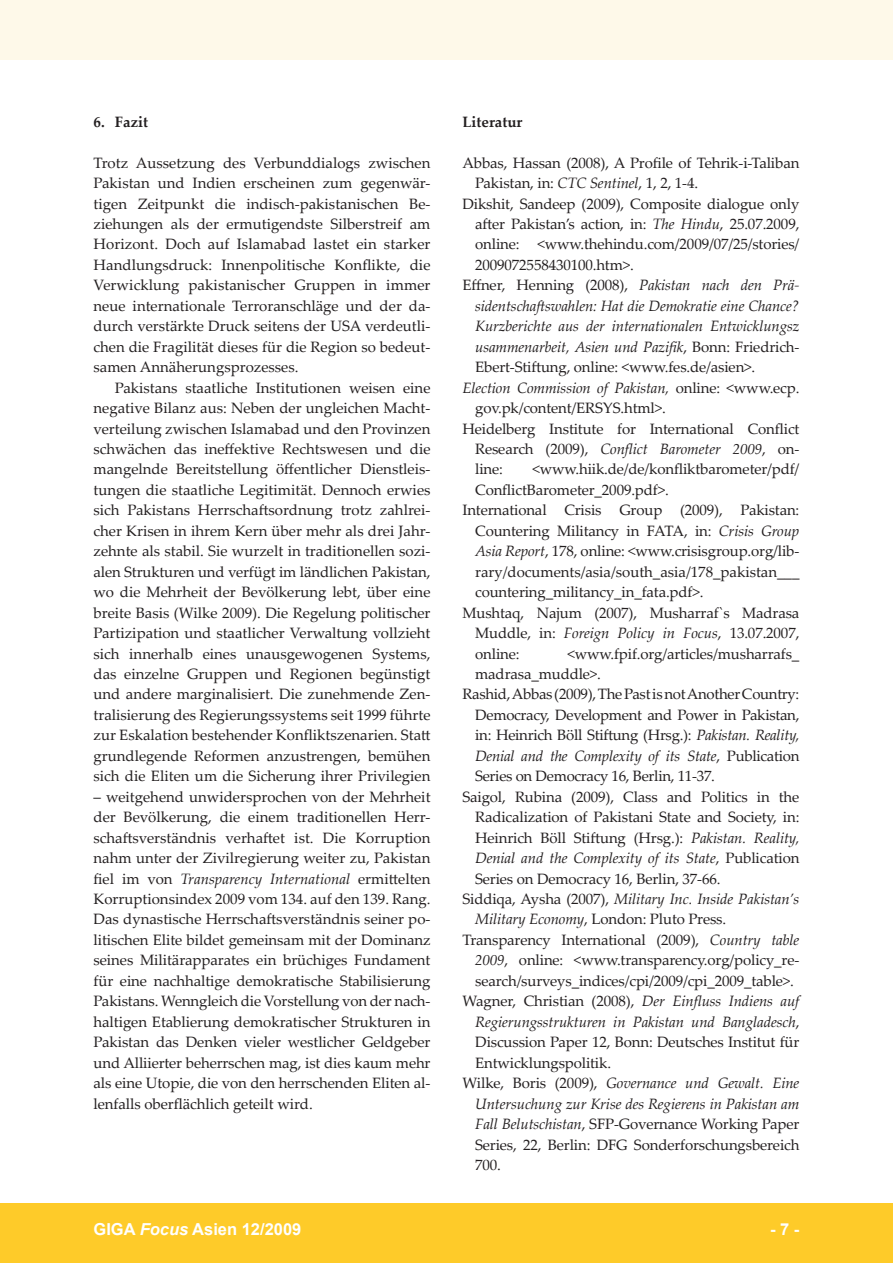
<style>
.page{position:relative;width:893px;height:1263px;background:#fff}
.page>*{position:absolute;margin:0;border:0;box-sizing:border-box;transform-origin:0 0}
.t1{font:700 16.5px "Arial";color:#fff}
.t2{font:15px/20.4px "Palatino Linotype";letter-spacing:-.01em;color:#231f20;text-align:justify}
.t3{font:italic 15px "Palatino Linotype";letter-spacing:-.01em;color:#231f20}
.t4{font:700 15px "Palatino Linotype";color:#231f20}
.s1{font-style:italic}
.s2{font-style:normal}
</style>
<div class="page">
<div style="left:0;top:1203px;width:893px;height:60px;background:#fecb29"></div>
<div style="left:0;top:0;width:893px;height:60px;background:#fef9e9"></div>
<p class="t4" style="left:94px;top:111px;width:56px">6. Fazit</p>
<p class="t2" style="left:94px;top:152px;width:338px">Trotz Aussetzung des Verbunddialogs zwischen Pakistan und Indien erscheinen zum gegenwär&shy;tigen Zeitpunkt die indisch-pakistanischen Be&shy;zie-hungen als der ermutigendste Silberstreif am Ho-rizont. Doch auf Islamabad lastet ein starker Hand-lungsdruck: Innenpolitische Konflikte, die Verwicklung pakistanischer Gruppen in immer neue internationale Terroranschläge und der da&shy;durch verstärkte Druck seitens der USA verdeutli&shy;chen die Fragilität dieses für die Region so bedeut&shy;samen Annäherungsprozesses.</p>
<p class="t2" style="left:94px;top:377px;width:338px;text-indent:21px">Pakistans staatliche Institutionen weisen eine negative Bilanz aus: Neben der ungleichen Macht&shy;verteilung zwischen Islamabad und den Provinzen schwächen das ineffektive Rechts-wesen und die mangelnde Bereitstellung öffentlicher Dienstleis&shy;tungen die staatliche Legitimität. Dennoch erwies sich Pakistans Herrschaftsordnung trotz zahl-rei&shy;cher Krisen in ihrem Kern über mehr als drei Jahr&shy;zeh-nte als stabil. Sie wurzelt in traditionellen sozi&shy;alen Strukturen und verfügt im ländlichen Pakis-tan, wo die Mehrheit der Bevölkerung lebt, über eine breite Basis (Wilke 2009). Die Regelung politischer Partizipation und staatlicher Verwaltung vollzieht sich innerhalb eines unausgewogenen Systems, das einzelne Gruppen und Regionen begünstigt und andere marginalisiert. Die zunehmende Zen&shy;tra-lisierung des Regierungssystems seit 1999 führ-te zur Es-kalation bestehender Konfliktszenarien. Statt grundlegende Reformen anzustrengen, bemühen sich die Eliten um die Sicherung ihrer Pri-vilegien</p>
<p class="t2" style="left:94px;top:786px;width:339px">– weitgehend unwidersprochen von der Mehr-heit der Bevölkerung, die einem traditionel-len Herr&shy;schaftsverständnis verhaftet ist. Die Korrup-tion nahm unter der Zivilregierung weiter zu, Pakistan fiel im von <span class="s1">Transparency International</span> ermittelten Kor-ruptionsindex 2009 vom 134. auf den 139. Rang.<br>Das dynastische Herrschaftsverständnis seiner po&shy;litischen Elite bildet gemeinsam mit der Dominanz seines Militärapparates ein brüchiges Fundament für eine nachhaltige demokratische Stabilisierung Pakistans. Wenngleich die Vorstellung von der nach&shy;haltigen Etablierung demokratischer Strukturen in Pakistan das Denken vieler westlicher Geldge-ber und Alliierter beherrschen mag, ist dies kaum mehr als eine Utopie, die von den herrschenden Eliten al&shy;lenfalls oberflächlich geteilt wird.</p>
<p class="t4" style="left:462px;top:111px;width:61px">Literatur</p>
<p class="t2" style="left:462px;top:152px;width:338px">Abbas, Hassan (2008), A Profile of Tehrik-i-Taliban</p>
<p class="t2" style="left:475px;top:172px;width:225px">Pakistan, in: <span class="s1">CTC Sentinel</span>, 1, 2, 1-4.</p>
<p class="t2" style="left:462px;top:193px;width:338px">Dikshit, Sandeep (2009), Composite dialogue only</p>
<p class="t2" style="left:475px;top:213px;width:326px">after Pakistan’s action, in: <span class="s1">The Hindu</span>, 25.07.2009,</p>
<p class="t2" style="left:475px;top:234px;width:326px">online: &lt;www.thehindu.com/2009/07/25/stories/</p>
<p class="t2" style="left:475px;top:254px;width:160px">2009072558430100.htm&gt;.</p>
<p class="t2" style="left:462px;top:274px;width:338px">Effner, Henning (2008), <span class="s1">Pakistan nach den Prä-</span></p>
<p class="t3" style="left:475px;top:295px;width:326px">sidentschaftswahlen: Hat die Demokratie eine Chance?</p>
<p class="t3" style="left:475px;top:315px;width:326px">Kurzberichte aus der internationalen Entwicklungsz</p>
<p class="t3" style="left:475px;top:336px;width:326px">usammenarbeit, Asien und Pazifik<span class="s2">, Bonn: Friedrich-</span></p>
<p class="t2" style="left:475px;top:356px;width:282px">Ebert-Stiftung, online: &lt;www.fes.de/asien&gt;.</p>
<p class="t3" style="left:462px;top:377px;width:338px">Election Commission of Pakistan, <span class="s2">online: &lt;www.ecp.</span></p>
<p class="t2" style="left:475px;top:397px;width:192px">gov.pk/content/ERSYS.html&gt;.</p>
<p class="t2" style="left:462px;top:418px;width:338px">Heidelberg Institute for International Conflict</p>
<p class="t3" style="left:475px;top:438px;width:326px"><span class="s2">Re-search (2009),</span> Conflict Barometer 2009<span class="s2">, on-</span></p>
<p class="t2" style="left:475px;top:459px;width:29px">line:</p>
<p class="t2" style="left:532px;top:459px;width:268px">&lt;www.hiik.de/de/konfliktbarometer/pdf/</p>
<p class="t2" style="left:475px;top:479px;width:195px">ConflictBarometer_2009.pdf&gt;.</p>
<p class="t2" style="left:462px;top:499px;width:338px">International Crisis Group (2009), Pakistan:</p>
<p class="t2" style="left:475px;top:520px;width:326px">Countering Militancy in FATA, in: <span class="s1">Crisis Group</span></p>
<p class="t2" style="left:475px;top:540px;width:326px"><span class="s1">Asia Report</span>, 178, online: &lt;www.crisisgroup.org/lib-</p>
<p class="t2" style="left:475px;top:561px;width:326px">rary/documents/asia/south_asia/178_pakistan___</p>
<p class="t2" style="left:475px;top:581px;width:230px">countering_militancy_in_fata.pdf&gt;.</p>
<p class="t2" style="left:462px;top:602px;width:339px">Mushtaq, Najum (2007), Musharraf`s Madrasa</p>
<p class="t2" style="left:475px;top:622px;width:326px">Muddle, in: <span class="s1">Foreign Policy in Focus</span>, 13.07.2007,</p>
<p class="t2" style="left:475px;top:643px;width:46px">online:</p>
<p class="t2" style="left:567px;top:643px;width:233px">&lt;www.fpif.org/articles/musharrafs_</p>
<p class="t2" style="left:475px;top:663px;width:127px">ma-dra-sa_muddle&gt;.</p>
<p class="t2" style="left:462px;top:684px;width:338px">Rashid, Abbas (2009), The Past is not Another Country:</p>
<p class="t2" style="left:475px;top:704px;width:326px">Democracy, Development and Power in Pakistan,</p>
<p class="t2" style="left:475px;top:724px;width:326px">in: Heinrich Böll Stiftung (Hrsg.): <span class="s1">Pakistan. Reality,</span></p>
<p class="t3" style="left:475px;top:745px;width:326px">Denial and the Complexity of its State<span class="s2">, Publication</span></p>
<p class="t2" style="left:475px;top:765px;width:241px">Series on Democracy 16, Berlin, 11-37.</p>
<p class="t2" style="left:462px;top:786px;width:338px">Saigol, Rubina (2009), Class and Politics in the</p>
<p class="t2" style="left:475px;top:806px;width:326px">Radicalization of Pakistani State and Society, in:</p>
<p class="t2" style="left:475px;top:827px;width:326px">Heinrich Böll Stiftung (Hrsg.): <span class="s1">Pakistan. Reality,</span></p>
<p class="t3" style="left:475px;top:847px;width:326px">Denial and the Complexity of its State<span class="s2">, Publication</span></p>
<p class="t2" style="left:475px;top:868px;width:247px">Series on Democracy 16, Berlin, 37-66.</p>
<p class="t3" style="left:462px;top:888px;width:338px"><span class="s2">Siddiqa, Aysha (2007),</span> Military Inc. Inside Pakistan’s</p>
<p class="t2" style="left:475px;top:908px;width:253px"><span class="s1">Military Economy</span>, London: Pluto Press.</p>
<p class="t2" style="left:462px;top:929px;width:338px">Transparency International (2009), <span class="s1">Country table</span></p>
<p class="t2" style="left:475px;top:949px;width:326px"><span class="s1">2009</span>, online: &lt;www.transparency.org/policy_re-</p>
<p class="t2" style="left:475px;top:970px;width:320px">search/surveys_indices/cpi/2009/cpi_2009_table&gt;.</p>
<p class="t2" style="left:462px;top:990px;width:338px">Wagner, Christian (2008), <span class="s1">Der Einfluss Indiens auf</span></p>
<p class="t3" style="left:475px;top:1011px;width:326px">Re-gie-rungsstrukturen in Pakistan und Bangladesch<span class="s2">,</span></p>
<p class="t2" style="left:475px;top:1031px;width:326px">Dis-cussion Paper 12, Bonn: Deutsches Institut für</p>
<p class="t2" style="left:475px;top:1052px;width:137px">Ent-wick-lungspolitik.</p>
<p class="t3" style="left:462px;top:1072px;width:338px"><span class="s2">Wilke, Boris (2009),</span> Governance und Gewalt. Eine</p>
<p class="t3" style="left:475px;top:1093px;width:326px">Untersuchung zur Krise des Regierens in Pakistan am</p>
<p class="t2" style="left:475px;top:1113px;width:326px"><span class="s1">Fall Belutschistan</span>, SFP-Governance Working Paper</p>
<p class="t2" style="left:475px;top:1133px;width:326px">Series, 22, Berlin: DFG Sonderforschungsbereich</p>
<p class="t2" style="left:475px;top:1154px;width:27px">700.</p>
<p class="t1" style="left:94px;top:1218px;width:209px">GIGA <span class="s1">Focus</span> Asien 12/2009</p>
<p class="t1" style="left:770px;top:1218px;width:31px">- -</p>
</div>
